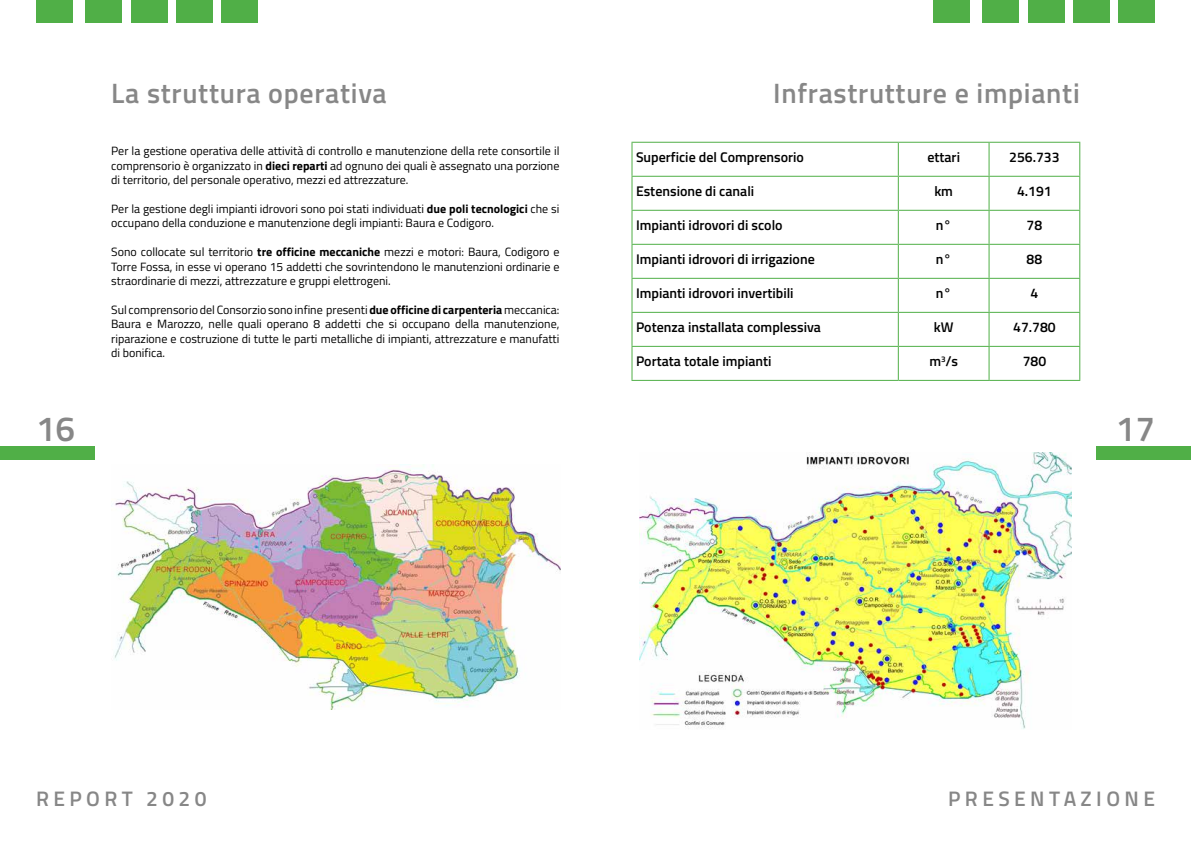
<style>
.page{position:relative;width:1191px;height:842px;background:#fff}
.page>*{position:absolute;margin:0;border:0;box-sizing:border-box;transform-origin:0 0}
.t1{font:600 35px "Titillium Web";color:#878787}
.t2{font:600 28px "Titillium Web";letter-spacing:.025em;color:#878787}
.t3{font:600 21px "Titillium Web";letter-spacing:.21em;color:#878787}
.t4{font:600 14px "Titillium Web";color:#000}
.t5{font:12px/14.4px "Titillium Web";color:#000;text-align:justify}
.s1{font-weight:700}
</style>
<div class="page">
<img style="left:114px;top:469px;width:446px;height:240px">
<img style="left:640px;top:453px;width:431px;height:276px">
<hr style="left:897px;top:143px;width:1px;height:33px;background:#50af47">
<hr style="left:988px;top:143px;width:1px;height:33px;background:#50af47">
<hr style="left:897px;top:177px;width:1px;height:33px;background:#50af47">
<hr style="left:988px;top:177px;width:1px;height:33px;background:#50af47">
<hr style="left:897px;top:211px;width:1px;height:33px;background:#50af47">
<hr style="left:988px;top:211px;width:1px;height:33px;background:#50af47">
<hr style="left:897px;top:245px;width:1px;height:33px;background:#50af47">
<hr style="left:988px;top:245px;width:1px;height:33px;background:#50af47">
<hr style="left:897px;top:279px;width:1px;height:33px;background:#50af47">
<hr style="left:988px;top:279px;width:1px;height:33px;background:#50af47">
<hr style="left:897px;top:313px;width:1px;height:33px;background:#50af47">
<hr style="left:988px;top:313px;width:1px;height:33px;background:#50af47">
<hr style="left:897px;top:347px;width:1px;height:33px;background:#50af47">
<hr style="left:988px;top:347px;width:1px;height:33px;background:#50af47">
<hr style="left:631px;top:142px;width:267px;height:1px;background:#50af47">
<hr style="left:631px;top:143px;width:1px;height:33px;background:#50af47">
<hr style="left:898px;top:142px;width:91px;height:1px;background:#50af47">
<hr style="left:989px;top:142px;width:91px;height:1px;background:#50af47">
<hr style="left:1079px;top:143px;width:1px;height:33px;background:#50af47">
<hr style="left:631px;top:176px;width:267px;height:1px;background:#50af47">
<hr style="left:631px;top:177px;width:1px;height:33px;background:#50af47">
<hr style="left:898px;top:176px;width:91px;height:1px;background:#50af47">
<hr style="left:989px;top:176px;width:91px;height:1px;background:#50af47">
<hr style="left:1079px;top:177px;width:1px;height:33px;background:#50af47">
<hr style="left:631px;top:210px;width:267px;height:1px;background:#50af47">
<hr style="left:631px;top:211px;width:1px;height:33px;background:#50af47">
<hr style="left:898px;top:210px;width:91px;height:1px;background:#50af47">
<hr style="left:989px;top:210px;width:91px;height:1px;background:#50af47">
<hr style="left:1079px;top:211px;width:1px;height:33px;background:#50af47">
<hr style="left:631px;top:244px;width:267px;height:1px;background:#50af47">
<hr style="left:631px;top:245px;width:1px;height:33px;background:#50af47">
<hr style="left:898px;top:244px;width:91px;height:1px;background:#50af47">
<hr style="left:989px;top:244px;width:91px;height:1px;background:#50af47">
<hr style="left:1079px;top:245px;width:1px;height:33px;background:#50af47">
<hr style="left:631px;top:278px;width:267px;height:1px;background:#50af47">
<hr style="left:631px;top:279px;width:1px;height:33px;background:#50af47">
<hr style="left:898px;top:278px;width:91px;height:1px;background:#50af47">
<hr style="left:989px;top:278px;width:91px;height:1px;background:#50af47">
<hr style="left:1079px;top:279px;width:1px;height:33px;background:#50af47">
<hr style="left:631px;top:312px;width:267px;height:1px;background:#50af47">
<hr style="left:631px;top:313px;width:1px;height:33px;background:#50af47">
<hr style="left:898px;top:312px;width:91px;height:1px;background:#50af47">
<hr style="left:989px;top:312px;width:91px;height:1px;background:#50af47">
<hr style="left:1079px;top:313px;width:1px;height:33px;background:#50af47">
<hr style="left:631px;top:346px;width:267px;height:1px;background:#50af47">
<hr style="left:631px;top:347px;width:1px;height:33px;background:#50af47">
<hr style="left:898px;top:346px;width:91px;height:1px;background:#50af47">
<hr style="left:989px;top:346px;width:91px;height:1px;background:#50af47">
<hr style="left:1079px;top:347px;width:1px;height:33px;background:#50af47">
<hr style="left:631px;top:380px;width:267px;height:1px;background:#50af47">
<hr style="left:898px;top:380px;width:91px;height:1px;background:#50af47">
<hr style="left:989px;top:380px;width:91px;height:1px;background:#50af47">
<div style="left:0;top:446px;width:95px;height:13px;background:#50af47"></div>
<div style="left:1096px;top:446px;width:95px;height:13px;background:#50af47"></div>
<div style="left:221px;top:0;width:37px;height:23px;background:#50af47"></div>
<div style="left:176px;top:0;width:37px;height:23px;background:#50af47"></div>
<div style="left:131px;top:0;width:37px;height:23px;background:#50af47"></div>
<div style="left:85px;top:0;width:36px;height:23px;background:#50af47"></div>
<div style="left:36px;top:0;width:37px;height:23px;background:#50af47"></div>
<div style="left:1118px;top:0;width:37px;height:23px;background:#50af47"></div>
<div style="left:1073px;top:0;width:37px;height:23px;background:#50af47"></div>
<div style="left:1028px;top:0;width:37px;height:23px;background:#50af47"></div>
<div style="left:981px;top:0;width:37px;height:23px;background:#50af47"></div>
<div style="left:933px;top:0;width:36px;height:23px;background:#50af47"></div>
<h2 class="t2" style="left:111px;top:72px;width:277px">La struttura operativa</h2>
<p class="t5" style="left:111px;top:143px;width:450px">Per la gestione operativa delle attività di controllo e manutenzione della rete consortile il comprensorio è organizzato in <span class="s1">dieci reparti</span> ad ognuno dei quali è assegnato una porzione di territorio, del personale operativo, mezzi ed attrezzature.</p>
<p class="t5" style="left:111px;top:201px;width:450px">Per la gestione degli impianti idrovori sono poi stati individuati <span class="s1">due poli tecnologici</span> che si occupano della conduzione e manutenzione degli impianti: Baura e Codigoro.</p>
<p class="t5" style="left:111px;top:244px;width:450px">Sono collocate sul territorio <span class="s1">tre officine meccaniche</span> mezzi e motori: Baura, Codigoro e Torre Fossa, in esse vi operano 15 addetti che sovrintendono le manutenzioni ordinarie e straordinarie di mezzi, attrezzature e gruppi elettrogeni.</p>
<p class="t5" style="left:111px;top:302px;width:450px">Sul comprensorio del Consorzio sono infine presenti <span class="s1">due officine di carpenteria</span> meccanica:<br>Baura e Marozzo, nelle quali operano 8 addetti che si occupano della manutenzione, riparazione e costruzione di tutte le parti metalliche di impianti, attrezzature e manufatti di bonifica.</p>
<h2 class="t2" style="left:773px;top:72px;width:308px">Infrastrutture e impianti</h2>
<p class="t4" style="left:636px;top:147px;width:169px">Superficie del Comprensorio</p>
<p class="t4" style="left:927px;top:147px;width:34px">ettari</p>
<p class="t4" style="left:1009px;top:147px;width:52px">256.733</p>
<p class="t4" style="left:636px;top:181px;width:120px">Estensione di canali</p>
<p class="t4" style="left:934px;top:181px;width:20px">km</p>
<p class="t4" style="left:1017px;top:181px;width:36px">4.191</p>
<p class="t4" style="left:636px;top:215px;width:148px">Impianti idrovori di scolo</p>
<p class="t4" style="left:936px;top:215px;width:17px">n°</p>
<p class="t4" style="left:1026px;top:215px;width:17px">78</p>
<p class="t4" style="left:636px;top:249px;width:180px">Impianti idrovori di irrigazione</p>
<p class="t4" style="left:936px;top:249px;width:17px">n°</p>
<p class="t4" style="left:1026px;top:249px;width:17px">88</p>
<p class="t4" style="left:636px;top:283px;width:159px">Impianti idrovori invertibili</p>
<p class="t4" style="left:936px;top:283px;width:17px">n°</p>
<p class="t4" style="left:1030px;top:283px;width:9px">4</p>
<p class="t4" style="left:636px;top:317px;width:186px">Potenza installata complessiva</p>
<p class="t4" style="left:933px;top:317px;width:21px">kW</p>
<p class="t4" style="left:1013px;top:317px;width:44px">47.780</p>
<p class="t4" style="left:636px;top:351px;width:137px">Portata totale impianti</p>
<p class="t4" style="left:929px;top:351px;width:30px">m<sup>3</sup>/s</p>
<p class="t4" style="left:1022px;top:351px;width:25px">780</p>
<h1 class="t1" style="left:36px;top:402px;width:41px">16</h1>
<h1 class="t1" style="left:1115px;top:402px;width:41px">17</h1>
<h3 class="t3" style="left:36px;top:783px;width:172px">REPORT 2020</h3>
<h3 class="t3" style="left:948px;top:783px;width:208px">PRESENTAZIONE</h3>
</div>
